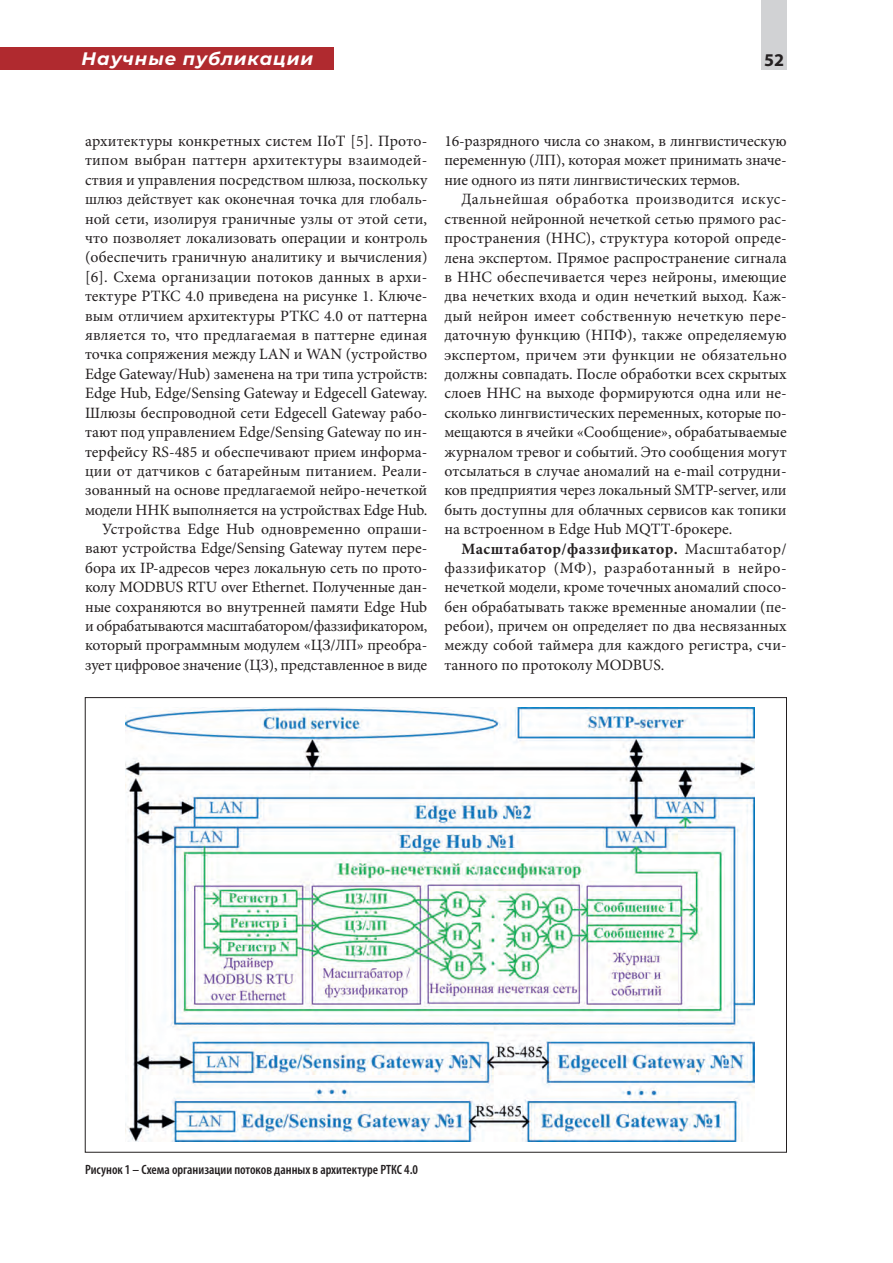
<style>
.page{position:relative;width:893px;height:1263px;background:#fff}
.page>*{position:absolute;margin:0;border:0;box-sizing:border-box;transform-origin:0 0}
.t1{font:italic 700 18px "Montserrat";letter-spacing:.05em;color:#fff}
.t2{font:700 18px "Myriad Pro";color:#231f20}
.t3{font:15.75px/19.4px "Minion Pro";color:#231f20;text-align:justify}
.t4{font:600 condensed 13.5px "Myriad Pro";color:#231f20}
.s1{font-weight:700}
</style>
<div class="page">
<div style="left:0;top:47px;width:334px;height:23px;background:#b02a2f"></div>
<img style="left:126px;top:707px;width:628px;height:435px">
<div style="left:761px;top:0;width:26px;height:70px;background:#d1d2d4"></div>
<p class="t1" style="left:82px;top:46px;width:233px">Научные публикации</p>
<p class="t2" style="left:764px;top:48px;width:21px">52</p>
<p class="t3" style="left:85px;top:131px;width:344px;text-align:right">архитектуры конкретных систем IIoT [5]. Прото&shy;типом выбран паттерн архитектуры взаимодей&shy;ствия и управления посредством шлюза, поскольку шлюз действует как оконечная точка для глобаль&shy;ной сети, изолируя граничные узлы от этой сети, что позволяет локализовать операции и контроль (обеспечить граничную аналитику и вычисления) [6]. Схема организации потоков данных в архи&shy;тектуре РТКС 4.0 приведена на рисунке 1. Ключе&shy;вым отличием архитектуры РТКС 4.0 от паттерна является то, что предлагаемая в паттерне единая точка сопряжения между LAN и WAN (устройство Edge Gateway/Hub) заменена на три типа устройств:<br>Edge Hub, Edge/Sensing Gateway и Edgecell Gateway.<br>Шлюзы беспроводной сети Edgecell Gateway рабо&shy;тают под управлением Edge/Sensing Gateway по ин&shy;терфейсу RS-485 и обеспечивают прием информа&shy;ции от датчиков с батарейным питанием. Реали&shy;зованный на основе предлагаемой нейро-нечеткой модели ННК выполняется на устройствах Edge Hub.<br>Устройства Edge Hub одновременно опраши&shy;вают устройства Edge/Sensing Gateway путем пере&shy;бора их IP-адресов через локальную сеть по прото&shy;колу MODBUS RTU over Ethernet. Полученные дан&shy;ные сохраняются во внутренней памяти Edge Hub и обрабатываются масштабатором/фаззификатором, который программным модулем «ЦЗ/ЛП» преобра&shy;зует цифровое значение (ЦЗ), представленное в виде</p>
<p class="t3" style="left:444px;top:131px;width:344px">16-разрядного числа со знаком, в лингвистическую переменную (ЛП), которая может принимать значе&shy;ние одного из пяти лингвистических термов.</p>
<p class="t3" style="left:444px;top:190px;width:344px;text-indent:17px">Дальнейшая обработка производится искус&shy;ственной нейронной нечеткой сетью прямого рас&shy;пространения (ННС), структура которой опреде&shy;лена экспертом. Прямое распространение сигнала в ННС обеспечивается через нейроны, имеющие два нечетких входа и один нечеткий выход. Каж&shy;дый нейрон имеет собственную нечеткую пере&shy;даточную функцию (НПФ), также определяемую экспертом, причем эти функции не обязательно должны совпадать. После обработки всех скрытых слоев ННС на выходе формируются одна или не&shy;сколько лингвистических переменных, которые по&shy;мещаются в ячейки «Сообщение», обрабатываемые журналом тревог и событий. Это сообщения могут отсылаться в случае аномалий на e-mail сотрудни&shy;ков предприятия через локальный SMTP-server, или быть доступны для облачных сервисов как топики на встроенном в Edge Hub MQTT-брокере.</p>
<p class="t3" style="left:444px;top:539px;width:344px;text-indent:17px"><span class="s1">Масштабатор/фаззификатор.</span> Масштабатор/ фаззификатор (МФ), разработанный в нейро&shy;нечеткой модели, кроме точечных аномалий спосо&shy;бен обрабатывать также временные аномалии (пе&shy;ребои), причем он определяет по два несвязанных между собой таймера для каждого регистра, счи&shy;танного по протоколу MODBUS.</p>
<p class="t4" style="left:85px;top:1162px;width:335px">Рисунок 1 – Схема организации потоков данных в архитектуре РТКС 4.0</p>
</div>
